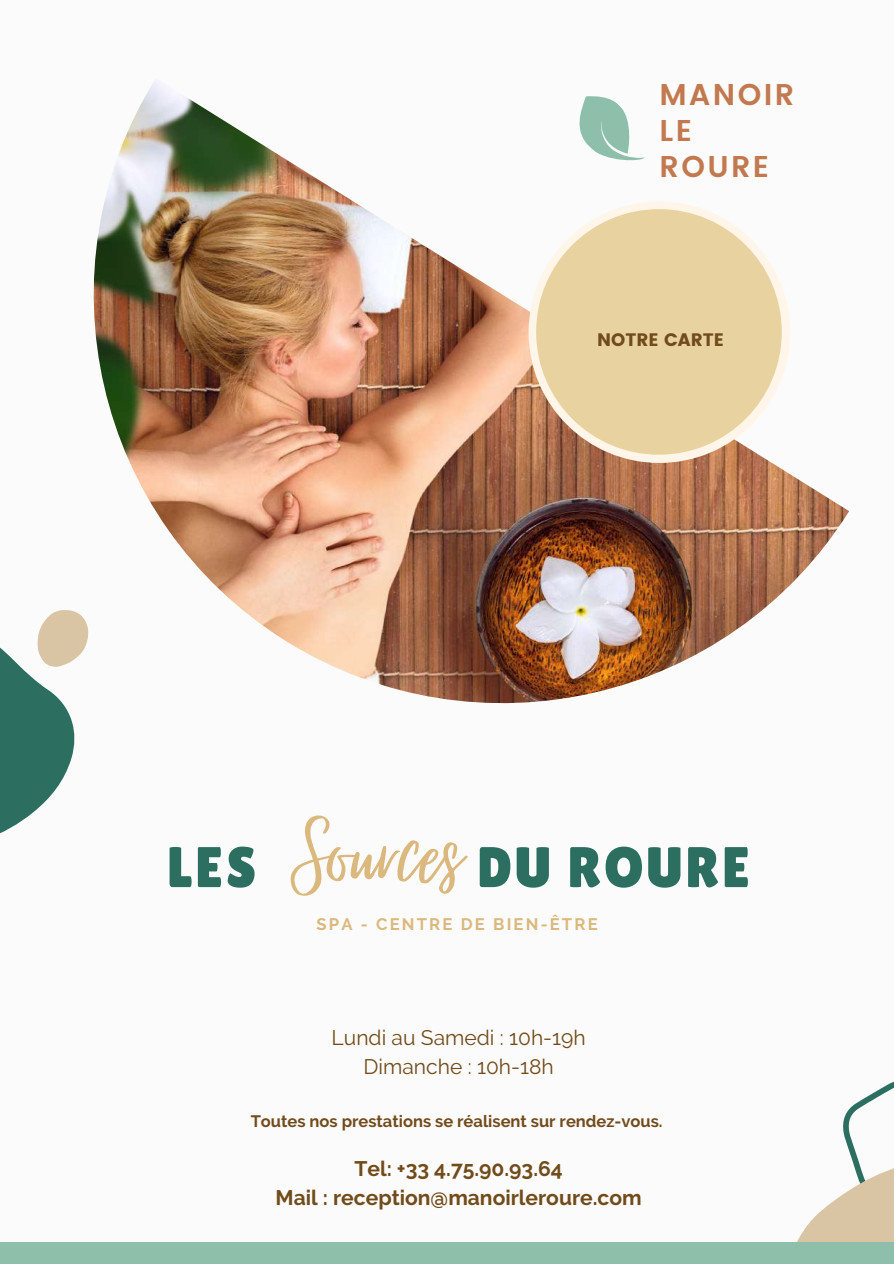
<style>
.page{position:relative;width:894px;height:1264px;background:#fff}
.page>*{position:absolute;margin:0;border:0;box-sizing:border-box;transform-origin:0 0}
.t1{font:57.15px "Lilita One";letter-spacing:.05em;color:#2c6f60}
.t2{font:600 30px/36px "Poppins";letter-spacing:.08em;color:#c2794f}
.t3{font:700 21px/29.2px "Raleway";color:#724b1b;text-align:center}
.t4{font:21px/29.2px "Raleway";color:#724b1b;text-align:center}
.t5{font:18px "Poppins";color:#724b1b}
.t6{font:700 16.65px "Raleway";letter-spacing:.13em;color:#dbb87d}
.t7{font:700 16.5px "Raleway";color:#724b1b}
.s1{font-family:"Virtual";font-size:121.8px;color:#dbb87d}
</style>
<div class="page">
<div style="left:0;top:0;width:893px;height:1263px;background:#fbfbfb"></div>
<img style="left:93px;top:81px;width:755px;height:623px">
<svg style="left:562px;top:84px;width:97px;height:96px"></svg>
<div style="left:528px;top:202px;width:261px;height:261px;background:#fff5e8;border-radius:50%"></div>
<div style="left:536px;top:209px;width:245px;height:245px;background:#e8d3a0;border-radius:50%"></div>
<svg style="left:0;top:578px;width:106px;height:256px"></svg>
<svg style="left:797px;top:1082px;width:96px;height:160px"></svg>
<div style="left:0;top:1242px;width:893px;height:21px;background:#8dbfab"></div>
<h2 class="t2" style="left:659px;top:77px;width:136px">MANOIR<br>LE<br>ROURE</h2>
<p class="t5" style="left:597px;top:329px;width:128px">NOTRE CARTE</p>
<h1 class="t1" style="left:167px;top:834px;width:584px">LES <span class="s1">Sources</span> DU ROURE</h1>
<p class="t6" style="left:316px;top:914px;width:282px">SPA - CENTRE DE BIEN-ÊTRE</p>
<p class="t4" style="left:331px;top:1023px;width:255px">Lundi au Samedi : 10h-19h<br>Dimanche : 10h-18h</p>
<p class="t7" style="left:250px;top:1111px;width:413px">Toutes nos prestations se réalisent sur rendez-vous.</p>
<p class="t3" style="left:275px;top:1153px;width:367px">Tel: +33 4.75.90.93.64<br>Mail : reception@manoirleroure.com</p>
</div>
